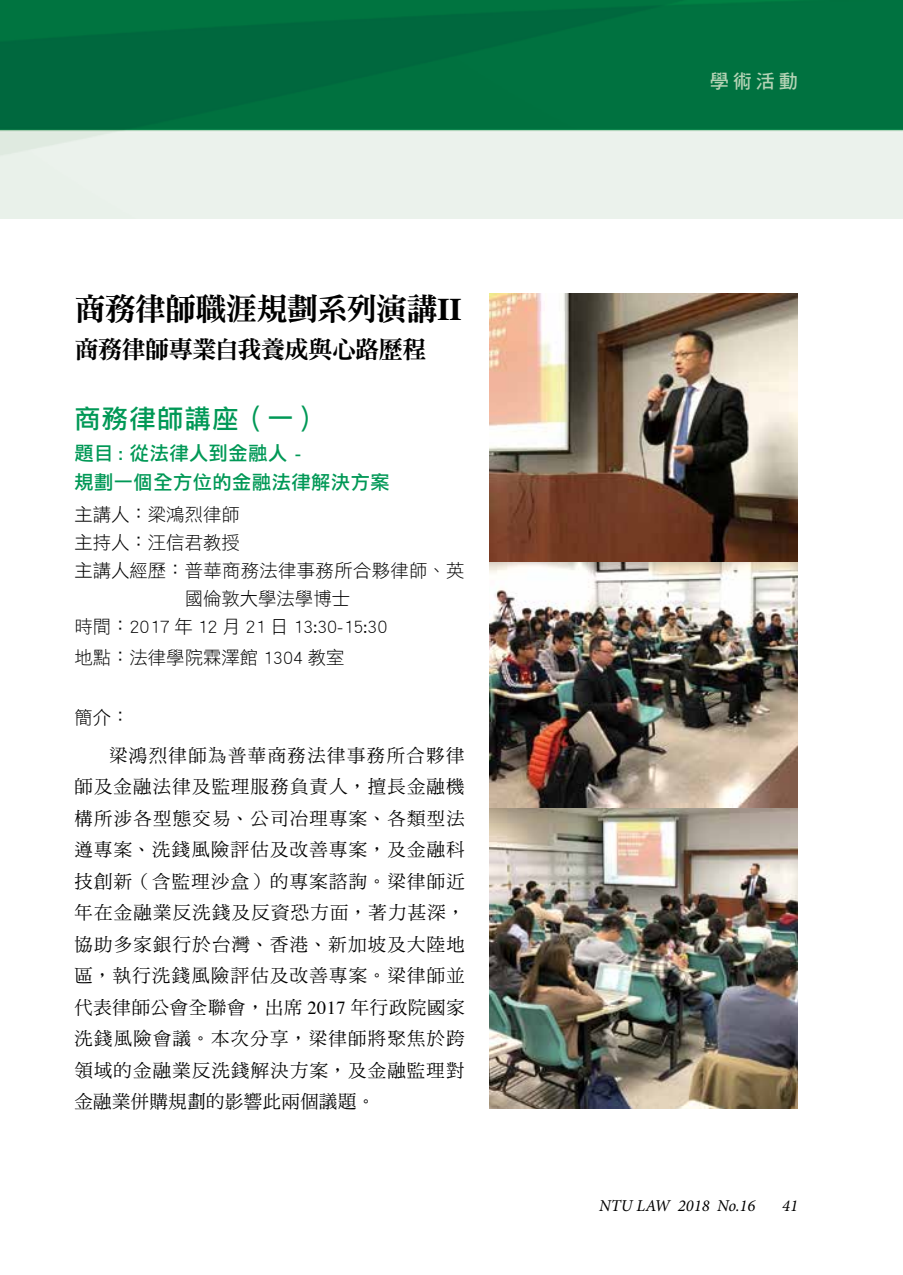
<style>
.page{position:relative;width:903px;height:1275px;background:#fff}
.page>*{position:absolute;margin:0;border:0;box-sizing:border-box;transform-origin:0 0}
.t1{font:31.5px "DF Ming Std W9";letter-spacing:-.04em;color:#000}
.t2{font:26.25px "DF Li Hei Std W5";letter-spacing:.05em;color:#009856}
.t3{font:24.5px "DF Ming Std W9";letter-spacing:-.04em;color:#000}
.t4{font:19.25px/28px "DF Li Hei Std W5";letter-spacing:.025em;color:#009856}
.t5{font:19.25px "DF Hei Std W7";color:#b4d3b5}
.t6{font:18.38px/31.5px "DF Ming Std W5";letter-spacing:.065em;color:#000;text-align:justify}
.t7{font:18.38px "DF Hei Std W3";color:#000}
.t8{font:18.38px "DF Hei Std W3";letter-spacing:.02em;color:#000}
.t9{font:italic 16.62px "Minion Pro";color:#000}
.s1{font-family:"Times";font-weight:700}
.s2{font-family:"Times"}
</style>
<div class="page">
<img style="left:0;top:0;width:903px;height:218px">
<img style="left:489px;top:807px;width:309px;height:301px">
<img style="left:489px;top:293px;width:309px;height:269px">
<img style="left:489px;top:562px;width:309px;height:245px">
<h1 class="t1" style="left:74px;top:292px;width:389px">商務律師職涯規劃系列演講<span class="s1">II</span></h1>
<h3 class="t3" style="left:74px;top:336px;width:354px">商務律師專業自我養成與心路歷程</h3>
<h2 class="t2" style="left:74px;top:404px;width:248px">商務律師講座（一）</h2>
<p class="t4" style="left:74px;top:439px;width:317px">題目 : 從法律人到金融人 -<br>規劃一個全方位的金融法律解決方案</p>
<p class="t7" style="left:74px;top:504px;width:167px">主講人：梁鴻烈律師</p>
<p class="t7" style="left:74px;top:532px;width:167px">主持人：汪信君教授</p>
<p class="t8" style="left:74px;top:560px;width:392px">主講人經歷：普華商務法律事務所合夥律師、英</p>
<p class="t7" style="left:185px;top:588px;width:167px">國倫敦大學法學博士</p>
<p class="t7" style="left:74px;top:616px;width:314px">時間：2017 年 12 月 21 日 13:30-15:30</p>
<p class="t7" style="left:74px;top:648px;width:272px">地點：法律學院霖澤館 1304 教室</p>
<p class="t7" style="left:74px;top:707px;width:57px">簡介：</p>
<p class="t6" style="left:74px;top:739px;width:392px;text-indent:35px">梁鴻烈律師為普華商務法律事務所合夥律師及金融法律及監理服務負責人，擅長金融機構所涉各型態交易、公司冶理專案、各類型法遵專案、洗錢風險評估及改善專案，及金融科技創新（含監理沙盒）的專案諮詢。梁律師近年在金融業反洗錢及反資恐方面，著力甚深，協助多家銀行於台灣、香港、新加坡及大陸地區，執行洗錢風險評估及改善專案。梁律師並代表律師公會全聯會，出席 <span class="s2">2017</span> 年行政院國家洗錢風險會議。本次分享，梁律師將聚焦於跨領域的金融業反洗錢解決方案，及金融監理對金融業併購規劃的影響此兩個議題。</p>
<p class="t5" style="left:710px;top:71px;width:90px">學術活動</p>
<p class="t9" style="left:599px;top:1194px;width:158px">NTU LAW 2018 No.16</p>
<p class="t9" style="left:782px;top:1194px;width:17px">41</p>
</div>
